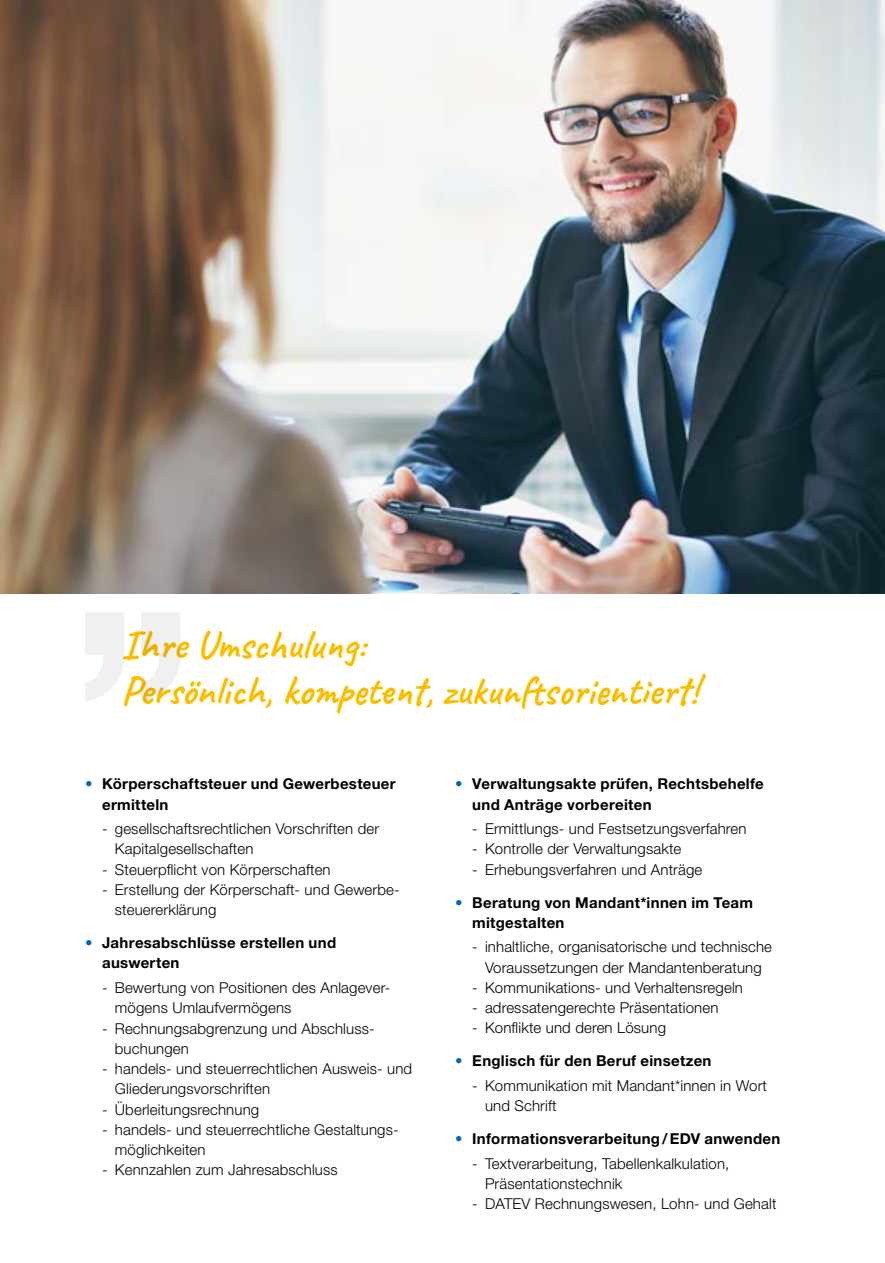
<style>
.page{position:relative;width:885px;height:1263px;background:#fff}
.page>*{position:absolute;margin:0;border:0;box-sizing:border-box;transform-origin:0 0}
.t1{font:700 277.2px "Helvetica Neue LT Pro";color:#f0f0f0}
.t2{font:700 40.5px/46.5px "Caveat";color:#f7bf00}
.t3{font:300 15px/20.2px "Helvetica Neue LT Std";letter-spacing:.01em;color:#000}
.t4{font:700 15px/20.2px "Helvetica Neue LT Pro";letter-spacing:.02em;color:#000}
.s1{font-family:"Helvetica Neue LT Std";font-weight:300;color:#0069b4}
</style>
<div class="page">
<img style="left:0;top:0;width:884px;height:593px">
<h1 class="t1" style="left:66px;top:540px;width:135px">’’</h1>
<h2 class="t2" style="left:121px;top:621px;width:578px">Ihre Umschulung:<br>Persönlich, kompetent, zukunftsorientiert!</h2>
<p class="t4" style="left:102px;top:774px;width:295px;text-indent:-17px"><span class="s1">•</span> Körperschaftsteuer und Gewerbesteuer ermitteln</p>
<p class="t3" style="left:115px;top:818px;width:266px;text-indent:-13px">- gesellschaftsrechtlichen Vorschriften der<br>Kapitalgesellschaften</p>
<p class="t3" style="left:102px;top:859px;width:230px">- Steuerpflicht von Körperschaften</p>
<p class="t3" style="left:115px;top:879px;width:286px;text-indent:-13px">- Erstellung der Körperschaft- und Gewerbe&shy;steuererklärung</p>
<p class="t4" style="left:102px;top:932px;width:235px;text-indent:-17px"><span class="s1">•</span> Jahresabschlüsse erstellen und auswerten</p>
<p class="t3" style="left:115px;top:977px;width:277px;text-indent:-13px">- Bewertung von Positionen des Anlagever&shy;mögens Umlaufvermögens</p>
<p class="t3" style="left:115px;top:1018px;width:261px;text-indent:-13px">- Rechnungsabgrenzung und Abschluss&shy;buchungen</p>
<p class="t3" style="left:115px;top:1058px;width:299px;text-indent:-13px">- handels- und steuerrechtlichen Ausweis- und<br>Gliederungsvorschriften</p>
<p class="t3" style="left:102px;top:1099px;width:159px">- Überleitungsrechnung</p>
<p class="t3" style="left:115px;top:1119px;width:285px;text-indent:-13px">- handels- und steuerrechtliche Gestaltungs&shy;möglichkeiten</p>
<p class="t3" style="left:102px;top:1159px;width:237px">- Kennzahlen zum Jahresabschluss</p>
<p class="t4" style="left:472px;top:774px;width:293px;text-indent:-17px"><span class="s1">•</span> Verwaltungsakte prüfen, Rechtsbehelfe und Anträge vorbereiten</p>
<p class="t3" style="left:472px;top:818px;width:276px">- Ermittlungs- und Festsetzungsverfahren</p>
<p class="t3" style="left:472px;top:839px;width:210px">- Kontrolle der Verwaltungsakte</p>
<p class="t3" style="left:472px;top:859px;width:231px">- Erhebungsverfahren und Anträge</p>
<p class="t4" style="left:472px;top:892px;width:282px;text-indent:-17px"><span class="s1">•</span> Beratung von Mandant*innen im Team mitgestalten</p>
<p class="t3" style="left:472px;top:937px;width:301px;text-align:center">- inhaltliche, organisatorische und technische<br>Voraussetzungen der Mandantenberatung</p>
<p class="t3" style="left:472px;top:977px;width:272px">- Kommunikations- und Verhaltensregeln</p>
<p class="t3" style="left:472px;top:997px;width:247px">- adressatengerechte Präsentationen</p>
<p class="t3" style="left:472px;top:1018px;width:195px">- Konflikte und deren Lösung</p>
<p class="t4" style="left:455px;top:1051px;width:258px"><span class="s1">•</span> Englisch für den Beruf einsetzen</p>
<p class="t3" style="left:485px;top:1075px;width:283px;text-indent:-13px">- Kommunikation mit Mandant*innen in Wort und Schrift</p>
<p class="t4" style="left:455px;top:1128px;width:326px"><span class="s1">•</span> Informationsverarbeitung/EDV anwenden</p>
<p class="t3" style="left:485px;top:1153px;width:246px;text-indent:-13px">- Textverarbeitung, Tabellenkalkulation,<br>Präsentationstechnik</p>
<p class="t3" style="left:472px;top:1193px;width:306px">- DATEV Rechnungswesen, Lohn- und Gehalt</p>
</div>
